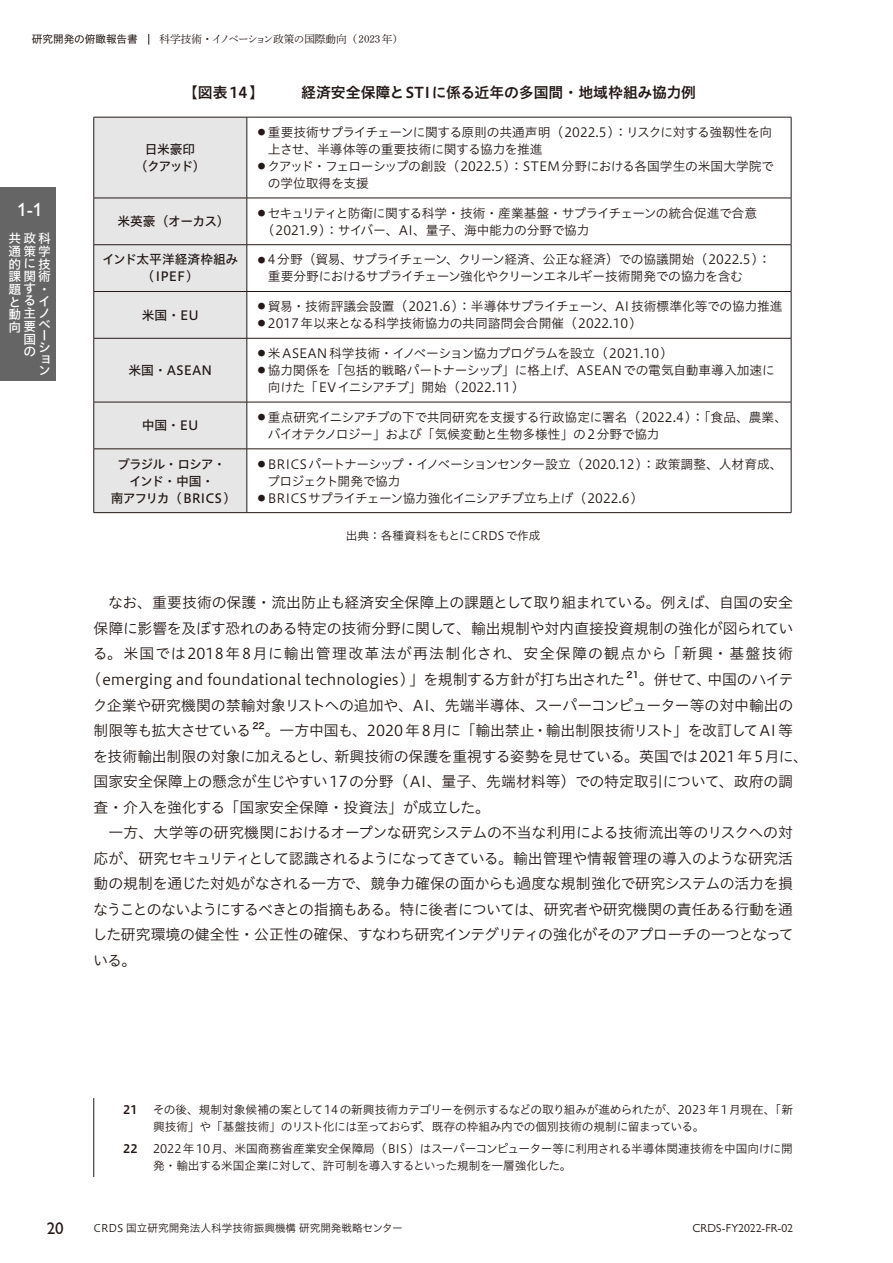
<style>
.page{position:relative;width:893px;height:1263px;background:#fff}
.page>*{position:absolute;margin:0;border:0;box-sizing:border-box;transform-origin:0 0}
.t1{font:500 19.2px "Gill Sans Nova";color:#fff}
.t2{font:500 16.95px "Gill Sans Nova";color:#231916}
.t3{font:14.85px/25.5px "Hiragino UD Sans Std N W3";letter-spacing:-.005em;color:#231916;text-align:justify}
.t4{font:14.85px "Hiragino UD Sans Std N W3";letter-spacing:.09em;color:#231916}
.t5{font:14.85px "Hiragino UD Sans Std N W6";color:#231916}
.t6{font:12.75px/17px "Hiragino UD Sans Std N W3";letter-spacing:-.02em;color:#231916}
.t7{font:12.75px "Hiragino UD Sans Std N W3";color:#231916}
.t8{font:12.75px/17px "Hiragino UD Sans Std N W5";color:#231916;text-align:center}
.t9{font:12.75px "Hiragino UD Sans Std N W3";letter-spacing:-.04em;color:#231916}
.t10{font:12.75px/12.6px "Hiragino UD Sans Std N W5";color:#fff}
.t11{font:12.75px/17px "Hiragino UD Sans Std N W5";letter-spacing:-.075em;color:#231916;text-align:center}
.t12{font:12.75px/17px "Hiragino UD Sans Std N W5";letter-spacing:-.065em;color:#231916;text-align:center}
.t13{font:11.7px/17px "Hiragino UD Sans Std N W3";letter-spacing:-.015em;color:#231916}
.t14{font:11.7px "Gill Sans Nova";color:#231916}
.t15{font:11.7px "Hiragino UD Sans Std N W6";color:#231916}
.t16{font:10.65px "Shuei Min Pr 6 N L";color:#231916}
.t17{font:10.65px "Hiragino UD Sans Std N W3";color:#231916}
.t18{font:8.7px "Hira Kaku Pro W6";color:#231916}
.s1{font-family:"Hiragino UD Sans Std N W4"}
.s2{font-size:7.65px}
</style>
<div class="page">
<div style="left:95px;top:118px;width:152px;height:394px;background:#e6e6e7"></div>
<hr style="left:94px;top:117px;width:153px;height:1px;background:#231916">
<hr style="left:94px;top:117px;width:1px;height:81px;background:#231916">
<hr style="left:247px;top:117px;width:544px;height:1px;background:#231916">
<hr style="left:247px;top:117px;width:1px;height:81px;background:#231916">
<hr style="left:791px;top:117px;width:1px;height:81px;background:#231916">
<hr style="left:94px;top:198px;width:153px;height:1px;background:#231916">
<hr style="left:94px;top:198px;width:1px;height:46px;background:#231916">
<hr style="left:247px;top:198px;width:544px;height:1px;background:#231916">
<hr style="left:247px;top:198px;width:1px;height:46px;background:#231916">
<hr style="left:791px;top:198px;width:1px;height:46px;background:#231916">
<hr style="left:94px;top:244px;width:153px;height:1px;background:#231916">
<hr style="left:94px;top:245px;width:1px;height:46px;background:#231916">
<hr style="left:247px;top:244px;width:544px;height:1px;background:#231916">
<hr style="left:247px;top:245px;width:1px;height:46px;background:#231916">
<hr style="left:791px;top:245px;width:1px;height:46px;background:#231916">
<hr style="left:94px;top:291px;width:153px;height:1px;background:#231916">
<hr style="left:94px;top:292px;width:1px;height:46px;background:#231916">
<hr style="left:247px;top:291px;width:544px;height:1px;background:#231916">
<hr style="left:247px;top:292px;width:1px;height:46px;background:#231916">
<hr style="left:791px;top:292px;width:1px;height:46px;background:#231916">
<hr style="left:94px;top:338px;width:153px;height:1px;background:#231916">
<hr style="left:94px;top:338px;width:1px;height:64px;background:#231916">
<hr style="left:247px;top:338px;width:544px;height:1px;background:#231916">
<hr style="left:247px;top:338px;width:1px;height:64px;background:#231916">
<hr style="left:791px;top:338px;width:1px;height:64px;background:#231916">
<hr style="left:94px;top:402px;width:153px;height:1px;background:#231916">
<hr style="left:94px;top:402px;width:1px;height:47px;background:#231916">
<hr style="left:247px;top:402px;width:544px;height:1px;background:#231916">
<hr style="left:247px;top:402px;width:1px;height:47px;background:#231916">
<hr style="left:791px;top:402px;width:1px;height:47px;background:#231916">
<hr style="left:94px;top:449px;width:153px;height:1px;background:#231916">
<hr style="left:94px;top:449px;width:1px;height:63px;background:#231916">
<hr style="left:247px;top:449px;width:544px;height:1px;background:#231916">
<hr style="left:247px;top:449px;width:1px;height:63px;background:#231916">
<hr style="left:791px;top:449px;width:1px;height:63px;background:#231916">
<hr style="left:94px;top:512px;width:153px;height:1px;background:#231916">
<hr style="left:247px;top:512px;width:544px;height:1px;background:#231916">
<hr style="left:94px;top:1098px;width:1px;height:79px;background:#231916">
<div style="left:0;top:187px;width:55px;height:194px;background:#666565"></div>
<p class="t16" style="left:32px;top:30px;width:373px"><span class="s1">研究開発の俯瞰報告書</span> 　科学技術・イノベーション政策の国際動向（2023年）</p>
<p class="t5" style="left:183px;top:81px;width:515px">【図表14】　　　経済安全保障とSTIに係る近年の多国間・地域枠組み協力例</p>
<p class="t1" style="left:17px;top:198px;width:27px">1-1</p>
<p class="t10" style="left:8px;top:231px;width:43px">共政科通策学的に技課関術題す・とるイ動主ノ向要</p>
<p class="t10" style="left:23px;top:332px;width:13px;line-height:12.1px">国の</p>
<p class="t10" style="left:38px;top:318px;width:14px;line-height:10.6px">ベー</p>
<p class="t10" style="left:38px;top:341px;width:13px;line-height:11.4px;text-align:justify">ション</p>
<p class="t12" style="left:135px;top:140px;width:72px">日米豪印<br>（クアッド）</p>
<p class="t6" style="left:268px;top:123px;width:506px;text-indent:-10px"><span class="s2">●</span> 重要技術サプライチェーンに関する原則の共通声明（2022.5）：リスクに対する強靱性を向上させ、半導体等の重要技術に関する協力を推進</p>
<p class="t6" style="left:268px;top:157px;width:508px;text-indent:-10px"><span class="s2">●</span> クアッド・フェローシップの創設（2022.5）：STEM分野における各国学生の米国大学院での学位取得を支援</p>
<p class="t8" style="left:117px;top:212px;width:114px">米英豪（オーカス）</p>
<p class="t6" style="left:258px;top:204px;width:501px"><span class="s2">●</span> セキュリティと防衛に関する科学・技術・産業基盤・サプライチェーンの統合促進で合意（2021.9）：サイバー、AI、量子、海中能力の分野で協力</p>
<p class="t8" style="left:102px;top:250px;width:138px">インド太平洋経済枠組み（IPEF）</p>
<p class="t6" style="left:268px;top:250px;width:505px;text-indent:-10px"><span class="s2">●</span> 4分野（貿易、サプライチェーン、クリーン経済、公正な経済）での協議開始（2022.5）：重要分野におけるサプライチェーン強化やクリーンエネルギー技術開発での協力を含む</p>
<p class="t8" style="left:142px;top:306px;width:58px">米国・EU</p>
<p class="t7" style="left:258px;top:297px;width:526px"><span class="s2">●</span> 貿易・技術評議会設置（2021.6）：半導体サプライチェーン、AI技術標準化等での協力推進</p>
<p class="t7" style="left:258px;top:314px;width:386px"><span class="s2">●</span> 2017年以来となる科学技術協力の共同諮問会合開催（2022.10）</p>
<p class="t8" style="left:129px;top:361px;width:85px">米国・ASEAN</p>
<p class="t6" style="left:258px;top:344px;width:417px"><span class="s2">●</span> 米ASEAN科学技術・イノベーション協力プログラムを設立（2021.10）</p>
<p class="t6" style="left:268px;top:361px;width:508px;text-indent:-10px"><span class="s2">●</span> 協力関係を「包括的戦略パートナーシップ」に格上げ、ASEANでの電気自動車導入加速に向けた「EVイニシアチブ」開始（2022.11）</p>
<p class="t8" style="left:142px;top:416px;width:58px">中国・EU</p>
<p class="t6" style="left:268px;top:408px;width:521px;text-indent:-10px"><span class="s2">●</span> 重点研究イニシアチブの下で共同研究を支援する行政協定に署名（2022.4）：「食品、農業、バイオテクノロジー」および「気候変動と生物多様性」の2分野で協力</p>
<p class="t11" style="left:111px;top:455px;width:127px">ブラジル・ロシア・<br>インド・中国・<br>南アフリカ（BRICS）</p>
<p class="t6" style="left:267px;top:455px;width:517px;text-indent:-9px"><span class="s2">●</span> BRICSパートナーシップ・イノベーションセンター設立（2020.12）：政策調整、人材育成、プロジェクト開発で協力</p>
<p class="t9" style="left:258px;top:488px;width:387px"><span class="s2">●</span> BRICSサプライチェーン協力強化イニシアチブ立ち上げ（2022.6）</p>
<p class="t13" style="left:346px;top:527px;width:196px">出典：各種資料をもとにCRDSで作成</p>
<p class="t3" style="left:108px;top:589px;width:686px">なお、重要技術の保護・流出防止も経済安全保障上の課題として取り組まれている。例えば、自国の安全</p>
<p class="t3" style="left:94px;top:615px;width:701px">保障に影響を及ぼす恐れのある特定の技術分野に関して、輸出規制や対内直接投資規制の強化が図られてい</p>
<p class="t4" style="left:93px;top:643px;width:702px">る。米国では2018年8月に輸出管理改革法が再法制化され、安全保障の観点から「新興・基盤技術</p>
<p class="t3" style="left:86px;top:666px;width:540px">（emerging and foundational technologies）」を規制する方針が打ち出された</p>
<p class="t18" style="left:627px;top:666px;width:14px">21</p>
<p class="t3" style="left:93px;top:666px;width:702px;text-indent:546px">。併せて、中国のハイテク企業や研究機関の禁輸対象リストへの追加や、AI、先端半導体、スーパーコンピューター等の対中輸出の制限等も拡大させている</p>
<p class="t18" style="left:252px;top:717px;width:14px">22</p>
<p class="t3" style="left:93px;top:717px;width:716px;text-align:left;text-indent:172px">。一方中国も、2020年8月に「輸出禁止・輸出制限技術リスト」を改訂してAI等を技術輸出制限の対象に加えるとし、新興技術の保護を重視する姿勢を見せている。英国では2021年5月に、国家安全保障上の懸念が生じやすい17の分野（AI、量子、先端材料等）での特定取引について、政府の調査・介入を強化する「国家安全保障・投資法」が成立した。</p>
<p class="t3" style="left:93px;top:819px;width:703px;text-indent:16px">一方、大学等の研究機関におけるオープンな研究システムの不当な利用による技術流出等のリスクへの対応が、研究セキュリティとして認識されるようになってきている。輸出管理や情報管理の導入のような研究活動の規制を通じた対処がなされる一方で、競争力確保の面からも過度な規制強化で研究システムの活力を損なうことのないようにするべきとの指摘もある。特に後者については、研究者や研究機関の責任ある行動を通した研究環境の健全性・公正性の確保、すなわち研究インテグリティの強化がそのアプローチの一つとなっている。</p>
<p class="t15" style="left:123px;top:1100px;width:16px">21</p>
<p class="t13" style="left:153px;top:1100px;width:642px">その後、規制対象候補の案として14の新興技術カテゴリーを例示するなどの取り組みが進められたが、2023年1月現在、「新興技術」や「基盤技術」のリスト化には至っておらず、既存の枠組み内での個別技術の規制に留まっている。</p>
<p class="t15" style="left:123px;top:1140px;width:16px">22</p>
<p class="t13" style="left:153px;top:1139px;width:641px">2022年10月、米国商務省産業安全保障局（BIS）はスーパーコンピューター等に利用される半導体関連技術を中国向けに開発・輸出する米国企業に対して、許可制を導入するといった規制を一層強化した。</p>
<p class="t2" style="left:47px;top:1217px;width:19px">20</p>
<p class="t17" style="left:94px;top:1220px;width:311px">CRDS 国立研究開発法人科学技術振興機構 研究開発戦略センター</p>
<p class="t14" style="left:693px;top:1221px;width:102px">CRDS-FY2022-FR-02</p>
</div>
